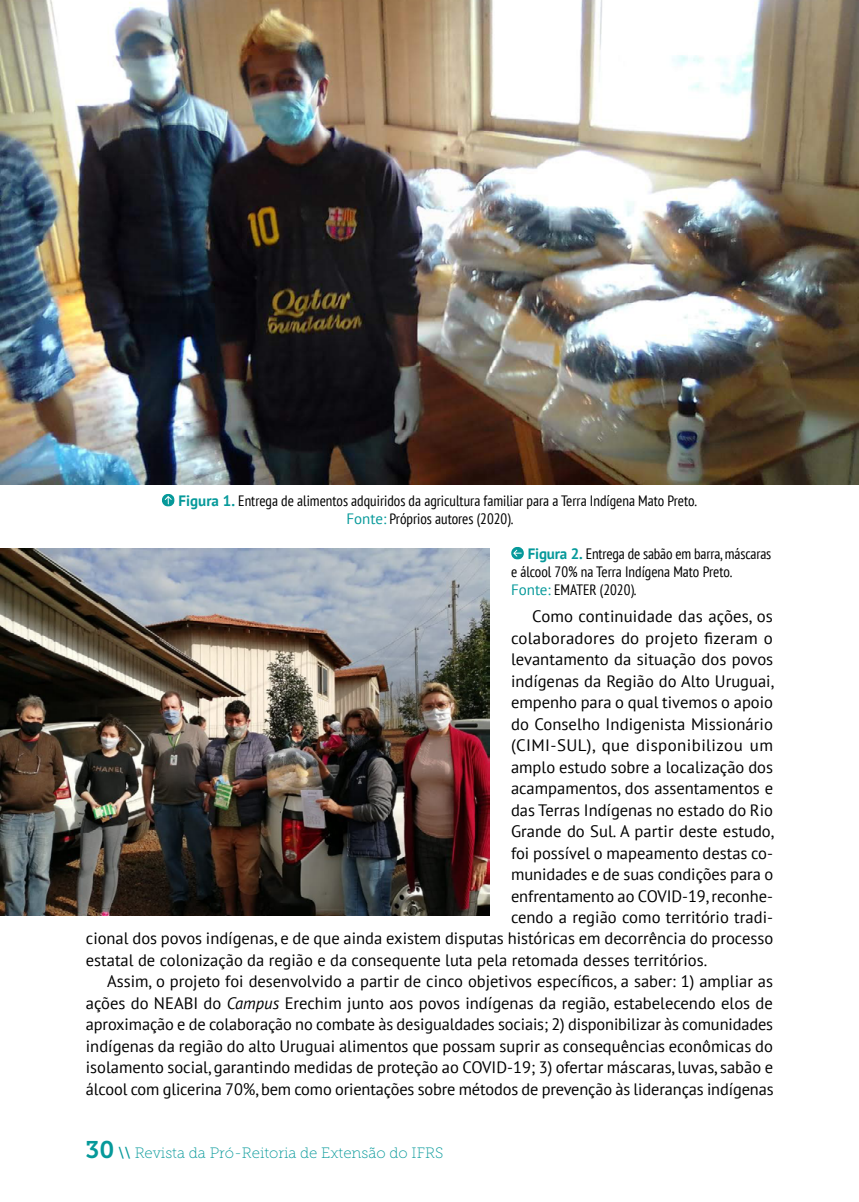
<style>
.page{position:relative;width:859px;height:1202px;background:#fff}
.page>*{position:absolute;margin:0;border:0;box-sizing:border-box;transform-origin:0 0}
.t1{font:16.5px "PT Sans";color:#000}
.t2{font:16.5px "PT Sans";letter-spacing:.025em;color:#000}
.t3{font:condensed 15px/18px "PT Sans";color:#000}
.t4{font:15px "Museo Slab 100";color:#06999a}
.s1{font-weight:700;font-stretch:normal;color:#06999a}
.s2{font-stretch:normal;color:#06999a}
.s3{font-style:italic}
.s4{font-family:"Museo Slab 700";font-size:24px}
.s5{font-family:"Museo Slab 500"}
</style>
<div class="page">
<svg style="left:162px;top:493px;width:13px;height:13px"></svg>
<svg style="left:165px;top:496px;width:6px;height:8px"></svg>
<svg style="left:511px;top:546px;width:12px;height:13px"></svg>
<svg style="left:513px;top:549px;width:8px;height:7px"></svg>
<img style="left:0;top:0;width:858px;height:484px">
<img style="left:0;top:548px;width:489px;height:367px">
<p class="t3" style="left:346px;top:491px;width:352px;text-indent:-168px"><span class="s1">Figura 1.</span> Entrega de alimentos adquiridos da agricultura familiar para a Terra Indígena Mato Preto.<br><span class="s2">Fonte:</span> Próprios autores (2020).</p>
<p class="t3" style="left:510px;top:544px;width:261px;text-indent:17px"><span class="s1">Figura 2.</span> Entrega de sabão em barra,máscaras e álcool 70% na Terra Indígena Mato Preto.<br><span class="s2">Fonte:</span> EMATER (2020).</p>
<p class="t1" style="left:532px;top:606px;width:242px">Como continuidade das ações, os</p>
<p class="t1" style="left:510px;top:627px;width:263px">colaboradores do projeto fizeram o</p>
<p class="t1" style="left:510px;top:649px;width:263px">levantamento da situação dos povos</p>
<p class="t1" style="left:510px;top:670px;width:265px">indígenas da Região do Alto Uruguai,</p>
<p class="t1" style="left:510px;top:691px;width:263px">empenho para o qual tivemos o apoio</p>
<p class="t1" style="left:510px;top:713px;width:263px">do Conselho Indigenista Missionário</p>
<p class="t2" style="left:510px;top:734px;width:263px">(CIMI-SUL), que disponibilizou um</p>
<p class="t1" style="left:510px;top:756px;width:263px">amplo estudo sobre a localização dos</p>
<p class="t1" style="left:510px;top:777px;width:263px">acampamentos, dos assentamentos e</p>
<p class="t1" style="left:510px;top:799px;width:263px">das Terras Indígenas no estado do Rio</p>
<p class="t1" style="left:510px;top:820px;width:265px">Grande do Sul. A partir deste estudo,</p>
<p class="t1" style="left:510px;top:842px;width:263px">foi possível o mapeamento destas co-</p>
<p class="t1" style="left:510px;top:863px;width:263px">munidades e de suas condições para o</p>
<p class="t1" style="left:510px;top:885px;width:263px">enfrentamento ao COVID-19, reconhe-</p>
<p class="t1" style="left:510px;top:906px;width:263px">cendo a região como território tradi-</p>
<p class="t1" style="left:86px;top:927px;width:688px">cional dos povos indígenas, e de que ainda existem disputas históricas em decorrência do processo</p>
<p class="t1" style="left:86px;top:949px;width:622px">estatal de colonização da região e da consequente luta pela retomada desses territórios.</p>
<p class="t1" style="left:107px;top:970px;width:667px">Assim, o projeto foi desenvolvido a partir de cinco objetivos específicos, a saber: 1) ampliar as</p>
<p class="t1" style="left:86px;top:992px;width:688px">ações do NEABI do <span class="s3">Campus</span> Erechim junto aos povos indígenas da região, estabelecendo elos de</p>
<p class="t1" style="left:86px;top:1013px;width:688px">aproximação e de colaboração no combate às desigualdades sociais; 2) disponibilizar às comunidades</p>
<p class="t1" style="left:86px;top:1035px;width:688px">indígenas da região do alto Uruguai alimentos que possam suprir as consequências econômicas do</p>
<p class="t1" style="left:86px;top:1056px;width:688px">isolamento social, garantindo medidas de proteção ao COVID-19; 3) ofertar máscaras, luvas, sabão e</p>
<p class="t1" style="left:86px;top:1078px;width:688px">álcool com glicerina 70%, bem como orientações sobre métodos de prevenção às lideranças indígenas</p>
<p class="t4" style="left:85px;top:1144px;width:359px"><span class="s4">30</span> <span class="s5">\\</span> Revista da Pró-Reitoria de Extensão do IFRS</p>
</div>
